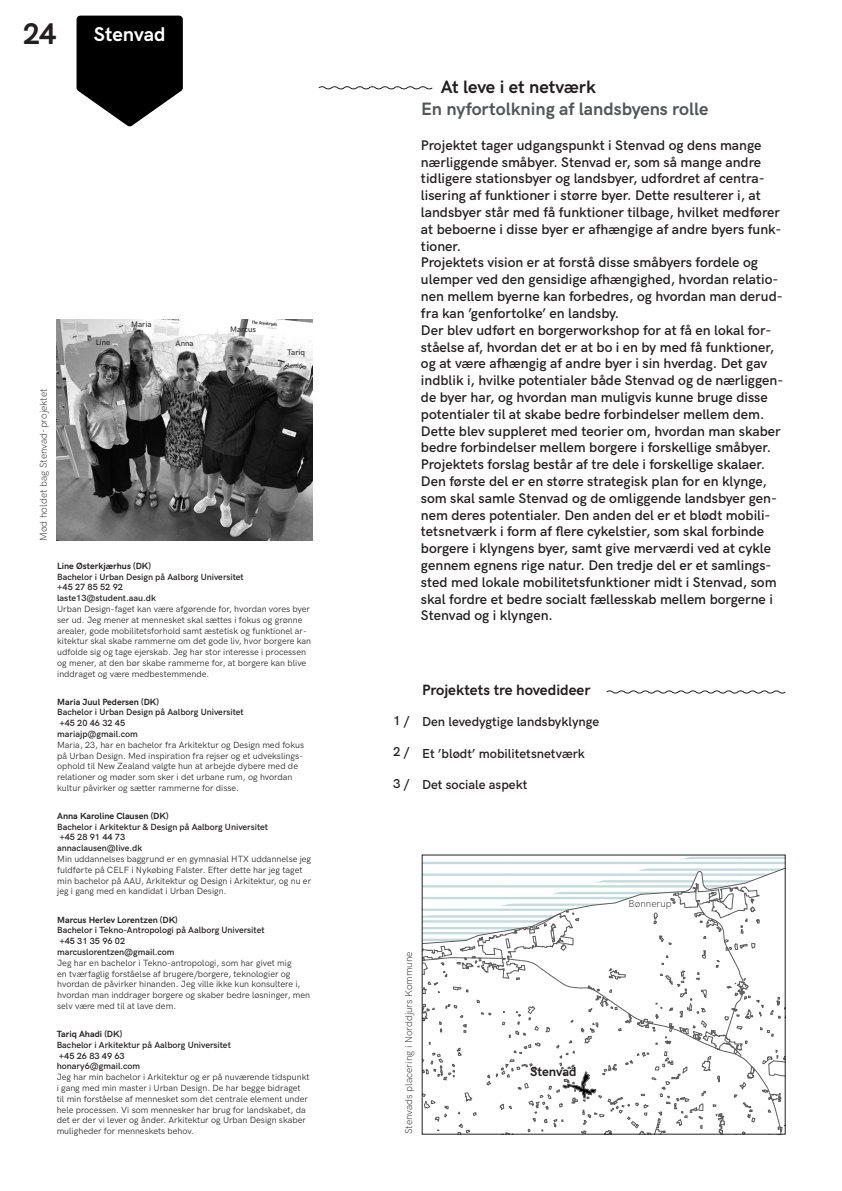
<style>
.page{position:relative;width:842px;height:1191px;background:#fff}
.page>*{position:absolute;margin:0;border:0;box-sizing:border-box;transform-origin:0 0}
.t1{font:700 30px "HK Grotesk";color:#231f20}
.t2{font:700 20px "HK Grotesk";color:#fff}
.t3{font:700 18px "HK Grotesk";color:#545758}
.t4{font:700 18px "HK Grotesk";color:#231f20}
.t5{font:700 15px "HK Grotesk";color:#231f20}
.t6{font:600 14px/16.8px "HK Grotesk";color:#231f20}
.t7{font:600 13px "HK Grotesk";color:#231f20}
.t8{font:700 13px "HK Grotesk";color:#231f20}
.t9{font:300 10px "HK Grotesk";color:#231f20}
.t10{font:9px/10.8px "HK Grotesk";color:#231f20}
.t11{font:600 9px "HK Grotesk";color:#231f20}
.t12{font:700 9px "HK Grotesk";color:#231f20}
.t13{font:500 8px "HK Grotesk";color:#231f20}
</style>
<div class="page">
<img style="left:57px;top:319px;width:256px;height:222px">
<svg style="left:318px;top:86px;width:115px;height:4px"></svg>
<svg style="left:606px;top:690px;width:180px;height:4px"></svg>
<svg style="left:77px;top:16px;width:106px;height:111px"></svg>
<svg style="left:424px;top:857px;width:359px;height:24px"></svg>
<svg style="left:422px;top:881px;width:363px;height:254px"></svg>
<h1 class="t1" style="left:23px;top:11px;width:36px">24</h1>
<p class="t2" style="left:94px;top:19px;width:73px">Stenvad</p>
<p class="t9" style="left:36px;top:541px;width:154px;rotate:-90deg">Mød holdet bag Stenvad-projektet</p>
<p class="t13" style="left:131px;top:318px;width:22px">Maria</p>
<p class="t13" style="left:96px;top:336px;width:16px">Line</p>
<p class="t13" style="left:176px;top:337px;width:20px">Anna</p>
<p class="t13" style="left:230px;top:323px;width:27px">Marcus</p>
<p class="t13" style="left:287px;top:346px;width:20px">Tariq</p>
<p class="t12" style="left:57px;top:559px;width:95px">Line Østerkjærhus (DK)</p>
<p class="t11" style="left:57px;top:570px;width:188px">Bachelor i Urban Design på Aalborg Universitet</p>
<p class="t11" style="left:57px;top:580px;width:67px">+45 27 85 52 92</p>
<p class="t11" style="left:57px;top:591px;width:100px">laste13@student.aau.dk</p>
<p class="t10" style="left:57px;top:603px;width:256px">Urban Design-faget kan være afgørende for, hvordan vores byer ser ud. Jeg mener at mennesket skal sættes i fokus og grønne arealer, gode mobilitetsforhold samt æstetisk og funktionel ar&shy;kitektur skal skabe rammerne om det gode liv, hvor borgere kan udfolde sig og tage ejerskab. Jeg har stor interesse i processen og mener, at den bør skabe rammerne for, at borgere kan blive inddraget og være medbestemmende.</p>
<p class="t12" style="left:57px;top:695px;width:103px">Maria Juul Pedersen (DK)</p>
<p class="t11" style="left:57px;top:705px;width:188px">Bachelor i Urban Design på Aalborg Universitet</p>
<p class="t11" style="left:59px;top:716px;width:67px">+45 20 46 32 45</p>
<p class="t11" style="left:57px;top:727px;width:82px">mariajp@gmail.com</p>
<p class="t10" style="left:57px;top:738px;width:248px">Maria, 23, har en bachelor fra Arkitektur og Design med fokus på Urban Design. Med inspiration fra rejser og et udvekslings&shy;ophold til New Zealand valgte hun at arbejde dybere med de relationer og møder som sker i det urbane rum, og hvordan kultur påvirker og sætter rammerne for disse.</p>
<p class="t12" style="left:57px;top:809px;width:113px">Anna Karoline Clausen (DK)</p>
<p class="t11" style="left:57px;top:820px;width:212px">Bachelor i Arkitektur &amp; Design på Aalborg Universitet</p>
<p class="t11" style="left:59px;top:830px;width:67px">+45 28 91 44 73</p>
<p class="t11" style="left:57px;top:841px;width:87px">annaclausen@live.dk</p>
<p class="t10" style="left:57px;top:853px;width:255px">Min uddannelses baggrund er en gymnasial HTX uddannelse jeg fuldførte på CELF i Nykøbing Falster. Efter dette har jeg taget min bachelor på AAU, Arkitektur og Design i Arkitektur, og nu er jeg i gang med en kandidat i Urban Design.</p>
<p class="t12" style="left:57px;top:912px;width:122px">Marcus Herlev Lorentzen (DK)</p>
<p class="t11" style="left:57px;top:923px;width:209px">Bachelor i Tekno-Antropologi på Aalborg Universitet</p>
<p class="t11" style="left:59px;top:934px;width:67px">+45 31 35 96 02</p>
<p class="t11" style="left:57px;top:945px;width:119px">marcuslorentzen@gmail.com</p>
<p class="t10" style="left:57px;top:956px;width:254px">Jeg har en bachelor i Tekno-antropologi, som har givet mig<br>en tværfaglig forståelse af brugere/borgere, teknologier og hvordan de påvirker hinanden. Jeg ville ikke kun konsultere i, hvordan man inddrager borgere og skaber bedre løsninger, men selv være med til at lave dem.</p>
<p class="t12" style="left:57px;top:1027px;width:67px">Tariq Ahadi (DK)</p>
<p class="t11" style="left:57px;top:1038px;width:176px">Bachelor i Arkitektur på Aalborg Universitet</p>
<p class="t11" style="left:59px;top:1048px;width:67px">+45 26 83 49 63</p>
<p class="t11" style="left:57px;top:1059px;width:85px">honary6@gmail.com</p>
<p class="t10" style="left:57px;top:1071px;width:254px">Jeg har min bachelor i Arkitektur og er på nuværende tidspunkt i gang med min master i Urban Design. De har begge bidraget til min forståelse af mennesket som det centrale element under hele processen. Vi som mennesker har brug for landskabet, da det er der vi lever og ånder. Arkitektur og Urban Design skaber muligheder for menneskets behov.</p>
<p class="t4" style="left:441px;top:74px;width:157px">At leve i et netværk</p>
<p class="t3" style="left:421px;top:95px;width:289px">En nyfortolkning af landsbyens rolle</p>
<p class="t6" style="left:421px;top:136px;width:362px">Projektet tager udgangspunkt i Stenvad og dens mange nærliggende småbyer. Stenvad er, som så mange andre tidligere stationsbyer og landsbyer, udfordret af centra&shy;lisering af funktioner i større byer. Dette resulterer i, at landsbyer står med få funktioner tilbage, hvilket medfører at beboerne i disse byer er afhængige af andre byers funk&shy;tioner.</p>
<p class="t6" style="left:421px;top:253px;width:363px">Projektets vision er at forstå disse småbyers fordele og ulemper ved den gensidige afhængighed, hvordan relatio&shy;nen mellem byerne kan forbedres, og hvordan man derud&shy;fra kan ’genfortolke’ en landsby.</p>
<p class="t6" style="left:421px;top:320px;width:364px">Der blev udført en borgerworkshop for at få en lokal for&shy;ståelse af, hvordan det er at bo i en by med få funktioner, og at være afhængig af andre byer i sin hverdag. Det gav indblik i, hvilke potentialer både Stenvad og de nærliggen&shy;de byer har, og hvordan man muligvis kunne bruge disse potentialer til at skabe bedre forbindelser mellem dem.<br>Dette blev suppleret med teorier om, hvordan man skaber bedre forbindelser mellem borgere i forskellige småbyer.</p>
<p class="t6" style="left:421px;top:455px;width:358px">Projektets forslag består af tre dele i forskellige skalaer.<br>Den første del er en større strategisk plan for en klynge, som skal samle Stenvad og de omliggende landsbyer gen&shy;nem deres potentialer. Den anden del er et blødt mobili&shy;tetsnetværk i form af flere cykelstier, som skal forbinde borgere i klyngens byer, samt give merværdi ved at cykle gennem egnens rige natur. Den tredje del er et samlings&shy;sted med lokale mobilitetsfunktioner midt i Stenvad, som skal fordre et bedre socialt fællesskab mellem borgerne i Stenvad og i klyngen.</p>
<p class="t7" style="left:393px;top:711px;width:18px">1 /</p>
<p class="t7" style="left:393px;top:742px;width:18px">2 /</p>
<p class="t7" style="left:393px;top:773px;width:18px">3 /</p>
<p class="t5" style="left:422px;top:678px;width:170px">Projektets tre hovedideer</p>
<p class="t7" style="left:422px;top:712px;width:179px">Den levedygtige landsbyklynge</p>
<p class="t7" style="left:422px;top:743px;width:164px">Et ’blødt’ mobilitetsnetværk</p>
<p class="t7" style="left:422px;top:774px;width:107px">Det sociale aspekt</p>
<p class="t9" style="left:629px;top:896px;width:45px">Bønnerup</p>
<p class="t9" style="left:401px;top:1134px;width:184px;rotate:-90deg">Stenvads placering i Norddjurs Kommune</p>
<p class="t8" style="left:530px;top:1061px;width:48px">Stenvad</p>
</div>
